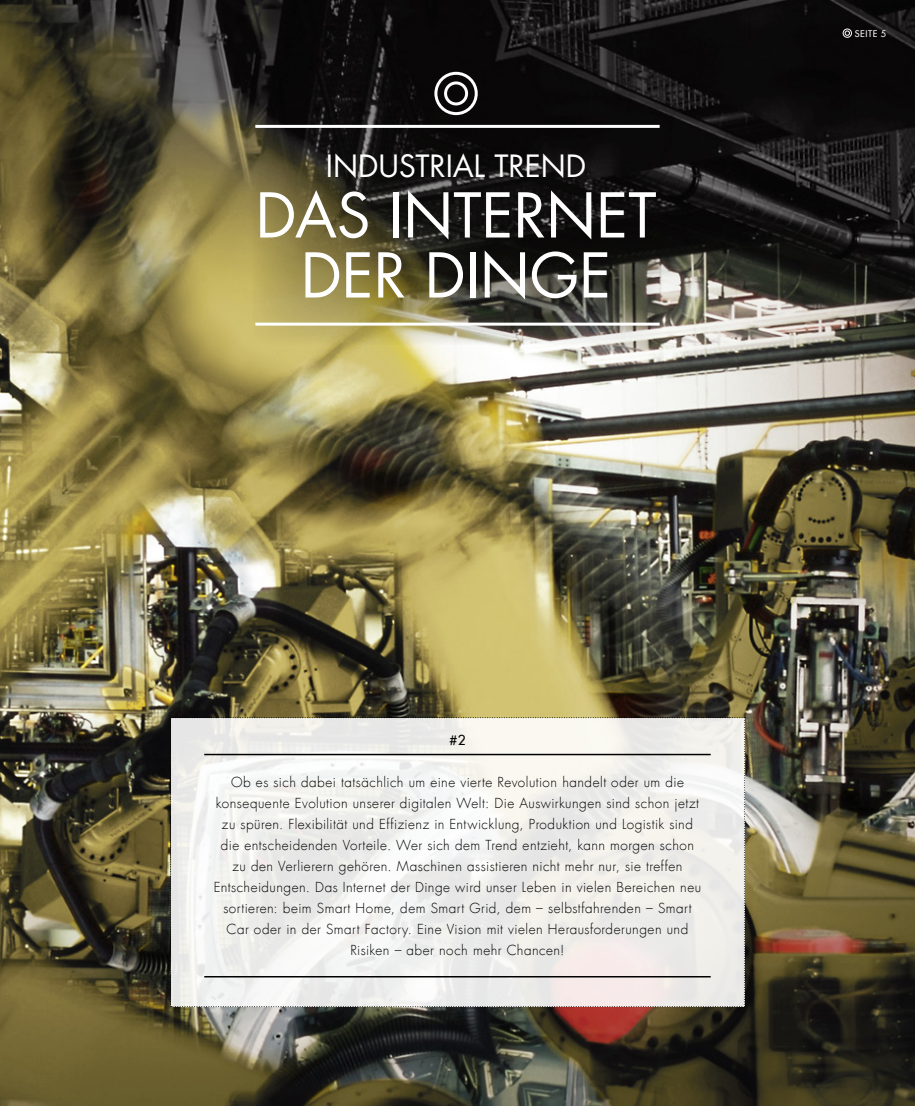
<style>
.page{position:relative;width:915px;height:1106px;background:#fff}
.page>*{position:absolute;margin:0;border:0;box-sizing:border-box;transform-origin:0 0}
.t1{font:60px/60px "Futura Com";color:#fff;text-align:center}
.t2{font:30px "Futura Com";color:#fff}
.t3{font:300 13.5px/21px "Futura Com";letter-spacing:.035em;color:#000;text-align:center}
.t4{font:500 13.5px "Futura Com";color:#000}
.t5{font:500 9px "Futura Com";letter-spacing:.055em;color:#fff}
</style>
<div class="page">
<img style="left:0;top:0;width:914px;height:1106px">
<svg style="left:251px;top:101px;width:412px;height:244px"></svg>
<div style="left:434px;top:72px;width:43px;height:43px;border:3px solid #fff;border-radius:50%"></div>
<div style="left:444px;top:81px;width:24px;height:24px;border:3px solid #fff;border-radius:50%"></div>
<hr style="left:255px;top:125px;width:404px;height:3px;background:#fff">
<hr style="left:255px;top:322px;width:404px;height:3px;background:#fff">
<svg style="left:170px;top:717px;width:575px;height:290px"></svg>
<hr style="left:204px;top:753px;width:506px;height:2px;background:#000">
<hr style="left:204px;top:976px;width:506px;height:1px;background:#000">
<div style="left:842px;top:28px;width:9px;height:10px;border:1px solid #fff;border-radius:50%"></div>
<svg style="left:844px;top:30px;width:5px;height:6px"></svg>
<h2 class="t2" style="left:326px;top:146px;width:262px">INDUSTRIAL TREND</h2>
<h1 class="t1" style="left:255px;top:185px;width:402px">DAS INTERNET<br>DER DINGE</h1>
<p class="t5" style="left:854px;top:27px;width:33px">SEITE 5</p>
<p class="t4" style="left:449px;top:730px;width:18px">#2</p>
<p class="t3" style="left:214px;top:771px;width:489px">Ob es sich dabei tatsächlich um eine vierte Revolution handelt oder um die konsequente Evolution unserer digitalen Welt: Die Auswirkungen sind schon jetzt zu spüren. Flexibilität und Effizienz in Entwicklung, Produktion und Logistik sind die entscheidenden Vorteile. Wer sich dem Trend entzieht, kann morgen schon zu den Verlierern gehören. Maschinen assistieren nicht mehr nur, sie treffen Entscheidungen. Das Internet der Dinge wird unser Leben in vielen Bereichen neu sortieren: beim Smart Home, dem Smart Grid, dem – selbstfahrenden – Smart Car oder in der Smart Factory. Eine Vision mit vielen Herausforderungen und Risiken – aber noch mehr Chancen!</p>
</div>
